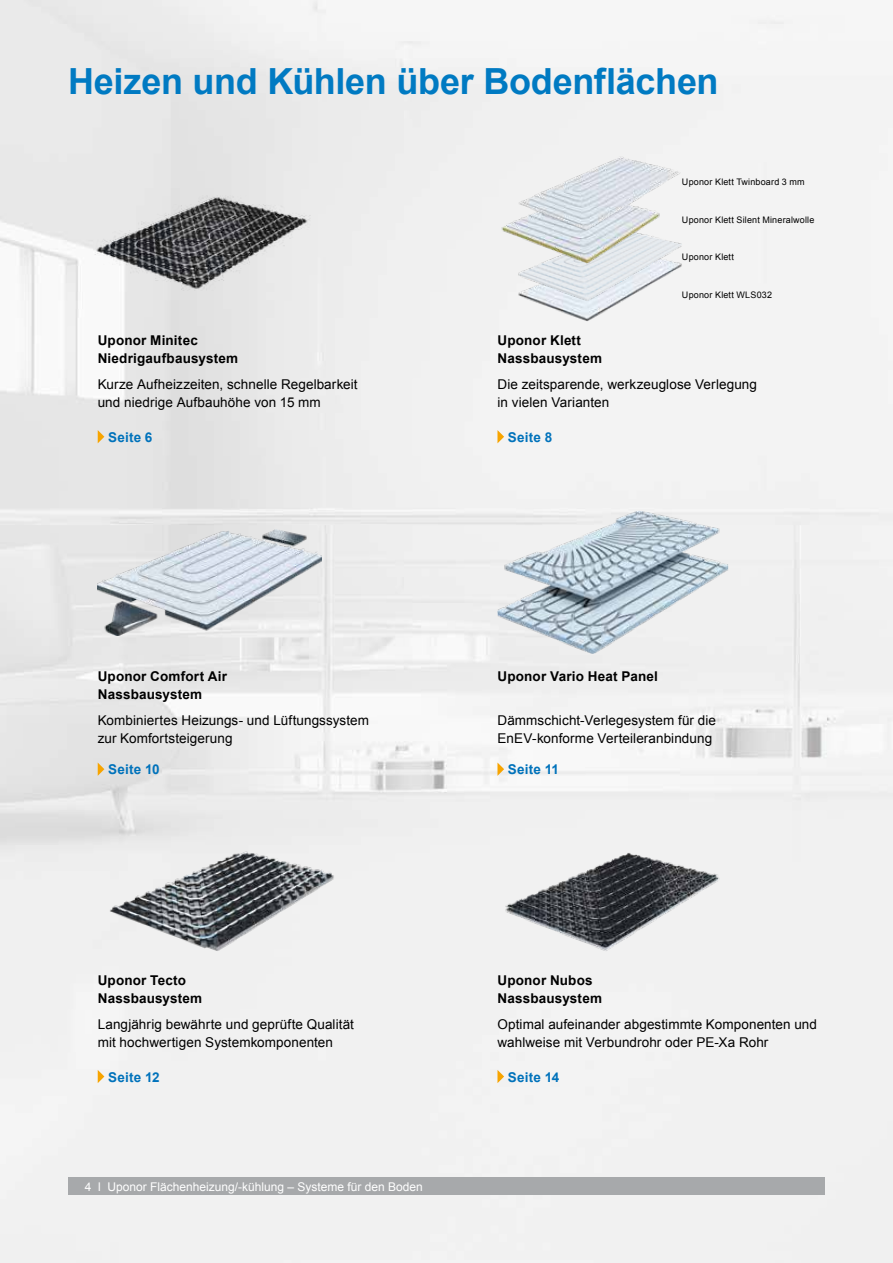
<style>
.page{position:relative;width:893px;height:1263px;background:#fff}
.page>*{position:absolute;margin:0;border:0;box-sizing:border-box;transform-origin:0 0}
.t1{font:700 36px "Arial";letter-spacing:-.01em;color:#007ac2}
.t2{font:13.5px/18px "Arial";letter-spacing:.005em;color:#000}
.t3{font:700 13.5px/18px "Arial";letter-spacing:.015em;color:#000}
.t4{font:700 13.5px "Arial";letter-spacing:.015em;color:#0072bb}
.t5{font:12px "Arial";color:#fff}
.t6{font:9px "Arial";letter-spacing:.02em;color:#000}
</style>
<div class="page">
<img style="left:0;top:0;width:893px;height:1263px">
<div style="left:513px;top:326px;width:171px;height:20px;background:#f3f3f3"></div>
<img style="left:88px;top:153px;width:227px;height:166px">
<img style="left:497px;top:842px;width:230px;height:129px">
<img style="left:98px;top:836px;width:247px;height:142px">
<img style="left:513px;top:245px;width:171px;height:81px">
<img style="left:495px;top:150px;width:172px;height:125px">
<img style="left:514px;top:120px;width:171px;height:125px">
<img style="left:98px;top:530px;width:224px;height:105px">
<img style="left:497px;top:511px;width:231px;height:143px">
<svg style="left:98px;top:430px;width:6px;height:13px"></svg>
<svg style="left:98px;top:762px;width:6px;height:14px"></svg>
<svg style="left:98px;top:1070px;width:6px;height:13px"></svg>
<svg style="left:497px;top:430px;width:7px;height:13px"></svg>
<svg style="left:497px;top:762px;width:7px;height:14px"></svg>
<svg style="left:497px;top:1070px;width:7px;height:13px"></svg>
<div style="left:68px;top:1178px;width:757px;height:17px;background:#a7a9ab"></div>
<h1 class="t1" style="left:68px;top:58px;width:652px">Heizen und Kühlen über Bodenflächen</h1>
<p class="t6" style="left:682px;top:176px;width:124px">Uponor Klett Twinboard 3 mm</p>
<p class="t6" style="left:682px;top:213px;width:134px">Uponor Klett Silent Mineralwolle</p>
<p class="t6" style="left:682px;top:251px;width:54px">Uponor Klett</p>
<p class="t3" style="left:98px;top:332px;width:142px">Uponor Minitec<br>Niedrigaufbausystem</p>
<p class="t2" style="left:98px;top:376px;width:261px">Kurze Aufheizzeiten, schnelle Regelbarkeit und niedrige Aufbauhöhe von 15 mm</p>
<p class="t4" style="left:108px;top:428px;width:46px">Seite 6</p>
<p class="t6" style="left:682px;top:289px;width:92px">Uponor Klett WLS032</p>
<p class="t3" style="left:497px;top:332px;width:106px">Uponor Klett<br>Nassbausystem</p>
<p class="t2" style="left:497px;top:376px;width:261px">Die zeitsparende, werkzeuglose Verlegung in vielen Varianten</p>
<p class="t4" style="left:508px;top:428px;width:46px">Seite 8</p>
<p class="t3" style="left:98px;top:667px;width:131px">Uponor Comfort Air<br>Nassbausystem</p>
<p class="t2" style="left:98px;top:712px;width:273px">Kombiniertes Heizungs- und Lüftungssystem zur Komfortsteigerung</p>
<p class="t4" style="left:108px;top:761px;width:53px">Seite 10</p>
<p class="t3" style="left:497px;top:667px;width:162px">Uponor Vario Heat Panel</p>
<p class="t2" style="left:497px;top:712px;width:220px">Dämmschicht-Verlegesystem für die<br>EnEV-konforme Verteileranbindung</p>
<p class="t4" style="left:508px;top:761px;width:53px">Seite 11</p>
<p class="t3" style="left:98px;top:971px;width:106px">Uponor Tecto<br>Nassbausystem</p>
<p class="t2" style="left:98px;top:1015px;width:258px">Langjährig bewährte und geprüfte Qualität mit hochwertigen Systemkomponenten</p>
<p class="t4" style="left:108px;top:1068px;width:53px">Seite 12</p>
<p class="t5" style="left:85px;top:1179px;width:340px">4 l Uponor Flächenheizung/-kühlung – Systeme für den Boden</p>
<p class="t3" style="left:497px;top:971px;width:106px">Uponor Nubos<br>Nassbausystem</p>
<p class="t2" style="left:497px;top:1015px;width:321px">Optimal aufeinander abgestimmte Komponenten und wahlweise mit Verbundrohr oder PE-Xa Rohr</p>
<p class="t4" style="left:508px;top:1068px;width:53px">Seite 14</p>
</div>
